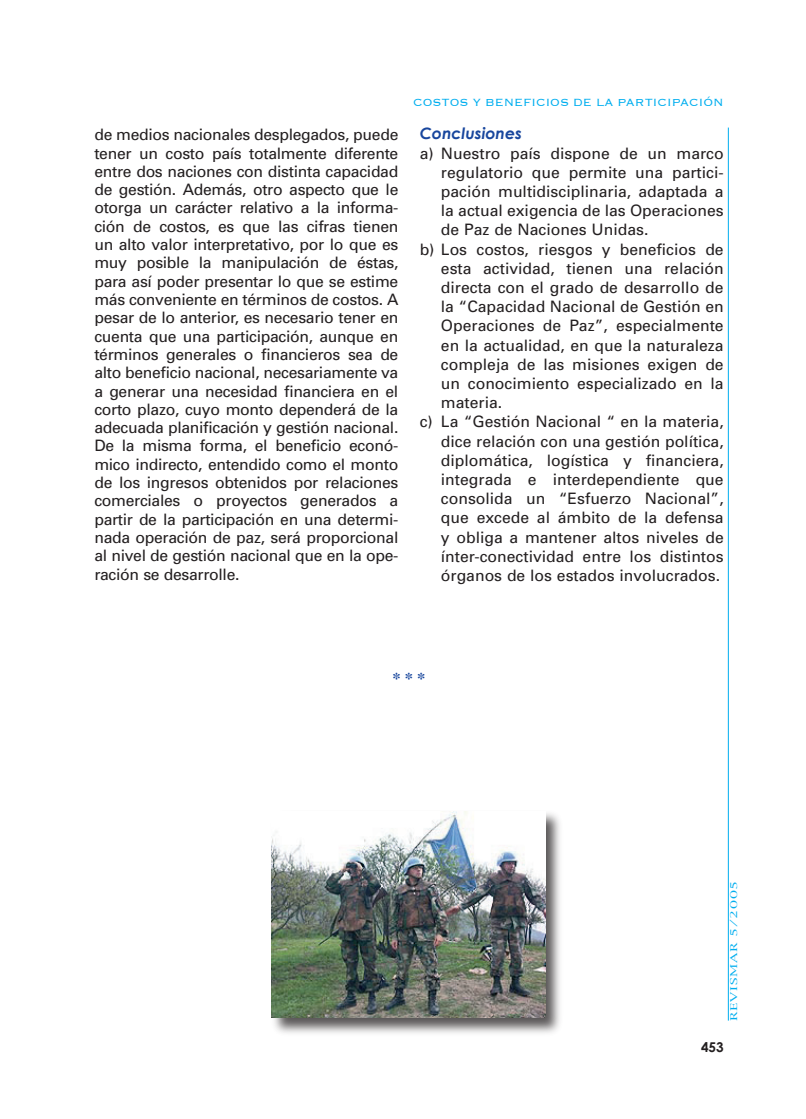
<style>
.page{position:relative;width:806px;height:1119px;background:#fff}
.page>*{position:absolute;margin:0;border:0;box-sizing:border-box;transform-origin:0 0}
.t1{font:700 16.5px "Times";color:#18469d}
.t2{font:15.75px/18.3px "Univers";color:#231f20;text-align:justify}
.t3{font:italic 700 15.75px "Century Gothic";color:#18469d}
.t4{font:300 13.5px "Copperplate";color:#00aeef}
.t5{font:700 13.5px "Century Gothic";color:#231f20}
.t6{font:9px "New York";letter-spacing:.05em;color:#00aeef;scale:1.5 1}
</style>
<div class="page">
<hr style="left:728px;top:128px;width:1px;height:892px;background:#00aeef">
<div style="left:270px;top:810px;width:294px;height:226px;background:#231f20;opacity:.75"></div>
<img style="left:272px;top:811px;width:273px;height:206px">
<p class="t4" style="left:413px;top:93px;width:312px">COSTOS Y BENEFICIOS DE LA PARTICIPACIÓN</p>
<p class="t2" style="left:94px;top:126px;width:306px">de medios nacionales desplegados, puede tener un costo país totalmente diferente entre dos naciones con distinta capacidad de gestión. Además, otro aspecto que le otorga un carácter relativo a la informa&shy;ción de costos, es que las cifras tienen un alto valor interpretativo, por lo que es muy posible la manipulación de éstas, para así poder presentar lo que se estime más conveniente en términos de costos. A pesar de lo anterior, es necesario tener en cuenta que una participación, aunque en términos generales o financieros sea de alto beneficio nacional, necesariamente va a generar una necesidad financiera en el corto plazo, cuyo monto dependerá de la adecuada planificación y gestión nacional.<br>De la misma forma, el beneficio econó&shy;mico indirecto, entendido como el monto de los ingresos obtenidos por relaciones comerciales o proyectos generados a partir de la participación en una determi&shy;nada operación de paz, será proporcional al nivel de gestión nacional que en la ope&shy;ración se desarrolle.</p>
<p class="t3" style="left:420px;top:124px;width:104px">Conclusiones</p>
<p class="t2" style="left:420px;top:144px;width:306px">a) Nuestro país dispone de un marco</p>
<p class="t2" style="left:441px;top:163px;width:284px">regulatorio que permite una partici-</p>
<p class="t2" style="left:441px;top:182px;width:284px">pación multidisciplinaria, adaptada a</p>
<p class="t2" style="left:441px;top:202px;width:284px">la actual exigencia de las Operaciones</p>
<p class="t2" style="left:441px;top:221px;width:209px">de Paz de Naciones Unidas.</p>
<p class="t2" style="left:420px;top:240px;width:306px">b) Los costos, riesgos y beneficios de</p>
<p class="t2" style="left:441px;top:259px;width:284px">esta actividad, tienen una relación</p>
<p class="t2" style="left:441px;top:278px;width:284px">directa con el grado de desarrollo de</p>
<p class="t2" style="left:441px;top:298px;width:284px">la “Capacidad Nacional de Gestión en</p>
<p class="t2" style="left:441px;top:317px;width:284px">Operaciones de Paz”, especialmente</p>
<p class="t2" style="left:441px;top:336px;width:284px">en la actualidad, en que la naturaleza</p>
<p class="t2" style="left:441px;top:355px;width:284px">compleja de las misiones exigen de</p>
<p class="t2" style="left:441px;top:374px;width:284px">un conocimiento especializado en la</p>
<p class="t2" style="left:441px;top:394px;width:63px">materia.</p>
<p class="t2" style="left:420px;top:413px;width:306px">c) La “Gestión Nacional “ en la materia,</p>
<p class="t2" style="left:441px;top:432px;width:284px">dice relación con una gestión política,</p>
<p class="t2" style="left:441px;top:451px;width:284px">diplomática, logística y financiera,</p>
<p class="t2" style="left:441px;top:470px;width:284px">integrada e interdependiente que</p>
<p class="t2" style="left:441px;top:490px;width:284px">consolida un “Esfuerzo Nacional”,</p>
<p class="t2" style="left:441px;top:509px;width:284px">que excede al ámbito de la defensa</p>
<p class="t2" style="left:441px;top:528px;width:284px">y obliga a mantener altos niveles de</p>
<p class="t2" style="left:441px;top:547px;width:284px">ínter-conectividad entre los distintos</p>
<p class="t2" style="left:441px;top:566px;width:281px">órganos de los estados involucrados.</p>
<p class="t1" style="left:392px;top:662px;width:34px">* * *</p>
<p class="t6" style="left:728px;top:1020px;width:95px;rotate:-90deg">REVISMAR 5/2005</p>
<p class="t5" style="left:701px;top:1038px;width:24px">453</p>
</div>
